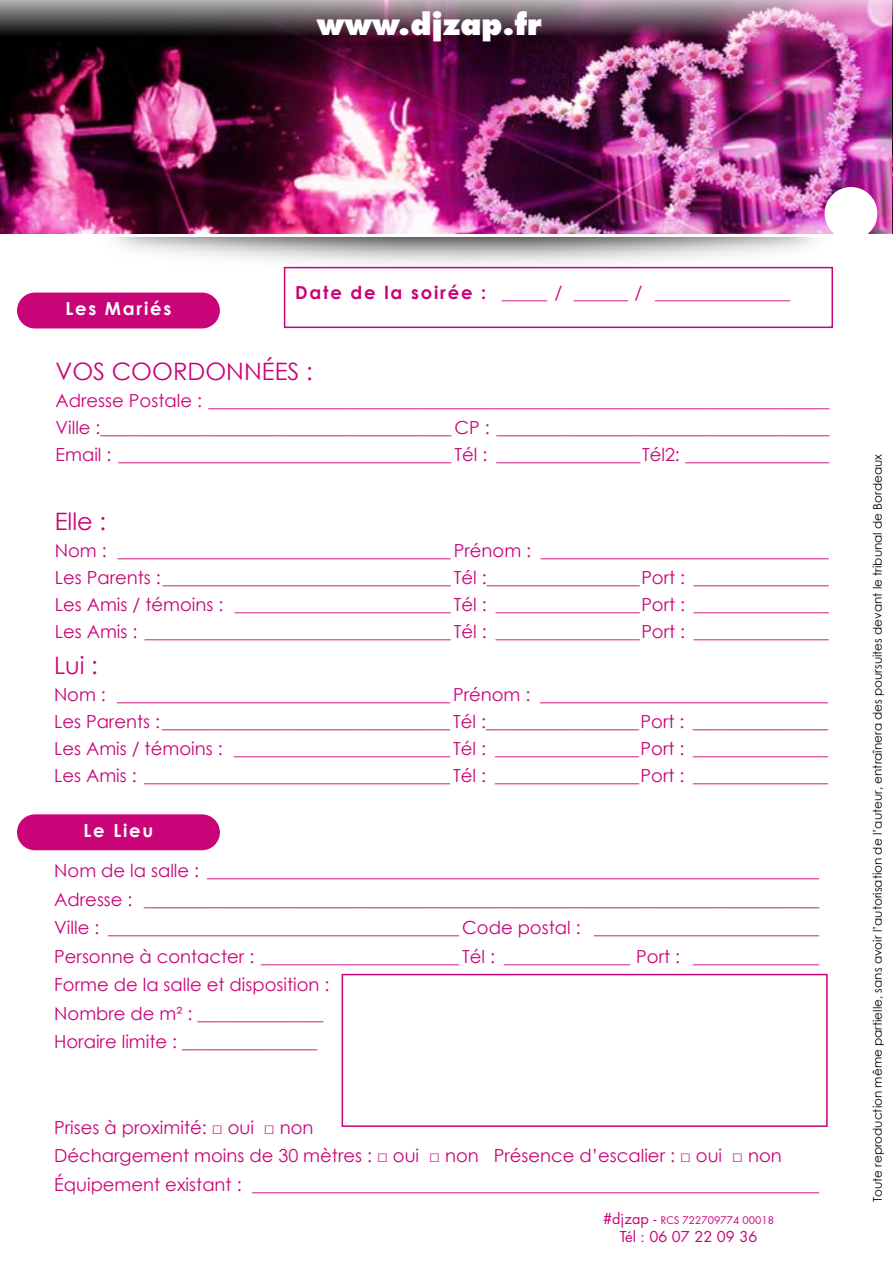
<style>
.page{position:relative;width:893px;height:1263px;background:#fff}
.page>*{position:absolute;margin:0;border:0;box-sizing:border-box;transform-origin:0 0}
.t1{font:800 29.25px "Futura Std";color:#fff}
.t2{font:24px "Century Gothic";color:#c90378}
.t3{font:18px/27px "Century Gothic";color:#c90378;text-align:justify}
.t4{font:700 18px "Century Gothic";letter-spacing:.1em;color:#fff}
.t5{font:14.55px "Futura Std";color:#c90378}
.t6{font:12px "Century Gothic";color:#000}
.t7{font:10.2px "Futura Std";color:#c90378}
.s1{font-weight:700}
.s2{font-size:14.55px}
</style>
<div class="page">
<img style="left:17px;top:237px;width:816px;height:92px">
<img style="left:0;top:0;width:893px;height:234px">
<div style="left:825px;top:187px;width:52px;height:53px;background:#fff;border-radius:50%"></div>
<div style="left:17px;top:293px;width:203px;height:35px;background:#c90378;border-radius:18px"></div>
<div style="left:284px;top:267px;width:549px;height:61px;border:2px solid #c90378"></div>
<div style="left:17px;top:814px;width:203px;height:36px;background:#c90378;border-radius:18px"></div>
<div style="left:342px;top:974px;width:486px;height:153px;border:2px solid #c90378"></div>
<h1 class="t1" style="left:317px;top:5px;width:226px">www.djzap.fr</h1>
<p class="t4" style="left:65px;top:295px;width:108px">Les Mariés</p>
<p class="t3" style="left:295px;top:278px;width:496px"><span class="s1">Date de la soirée :</span> _____ / ______ / _______________</p>
<h2 class="t2" style="left:56px;top:355px;width:259px">VOS COORDONNÉES :</h2>
<p class="t3" style="left:56px;top:387px;width:775px">Adresse Postale : _____________________________________________________________________ Ville :_______________________________________ CP : _____________________________________ Email : _____________________________________ Tél : ________________Tél2: ________________</p>
<h2 class="t2" style="left:55px;top:504px;width:53px">Elle :</h2>
<p class="t3" style="left:55px;top:537px;width:776px">Nom : _____________________________________ Prénom : ________________________________ Les Parents :________________________________ Tél :_________________Port : _______________ Les Amis / témoins : ________________________ Tél : ________________Port : _______________ Les Amis : __________________________________ Tél : ________________Port : _______________</p>
<h2 class="t2" style="left:54px;top:648px;width:45px">Lui :</h2>
<p class="t3" style="left:54px;top:681px;width:776px">Nom : _____________________________________ Prénom : ________________________________ Les Parents :________________________________ Tél :_________________Port : _______________ Les Amis / témoins : ________________________ Tél : ________________Port : _______________ Les Amis : __________________________________ Tél : ________________Port : _______________</p>
<p class="t4" style="left:84px;top:817px;width:71px">Le Lieu</p>
<p class="t3" style="left:54px;top:856px;width:766px;line-height:28.5px;text-align:left">Nom de la salle : ____________________________________________________________________ Adresse : ___________________________________________________________________________ Ville : _______________________________________ Code postal : _________________________ Personne à contacter : ______________________ Tél : ______________ Port : ______________ Forme de la salle et disposition :<br>Nombre de m² : ______________<br>Horaire limite : _______________</p>
<p class="t3" style="left:54px;top:1113px;width:766px;line-height:28.5px;text-align:left">Prises à proximité: □ oui □ non<br>Déchargement moins de 30 mètres : □ oui □ non Présence d’escalier : □ oui □ non<br>Équipement existant : _______________________________________________________________</p>
<p class="t7" style="left:603px;top:1214px;width:172px"><span class="s2">#djzap -</span> RCS 722709774 00018</p>
<p class="t5" style="left:620px;top:1227px;width:139px">Tél : 06 07 22 09 36</p>
<p class="t6" style="left:869px;top:1202px;width:750px;rotate:-90deg">Toute reproduction même partielle, sans avoir l’autorisation de l’auteur, entraînera des poursuites devant le tribunal de Bordeaux</p>
</div>
